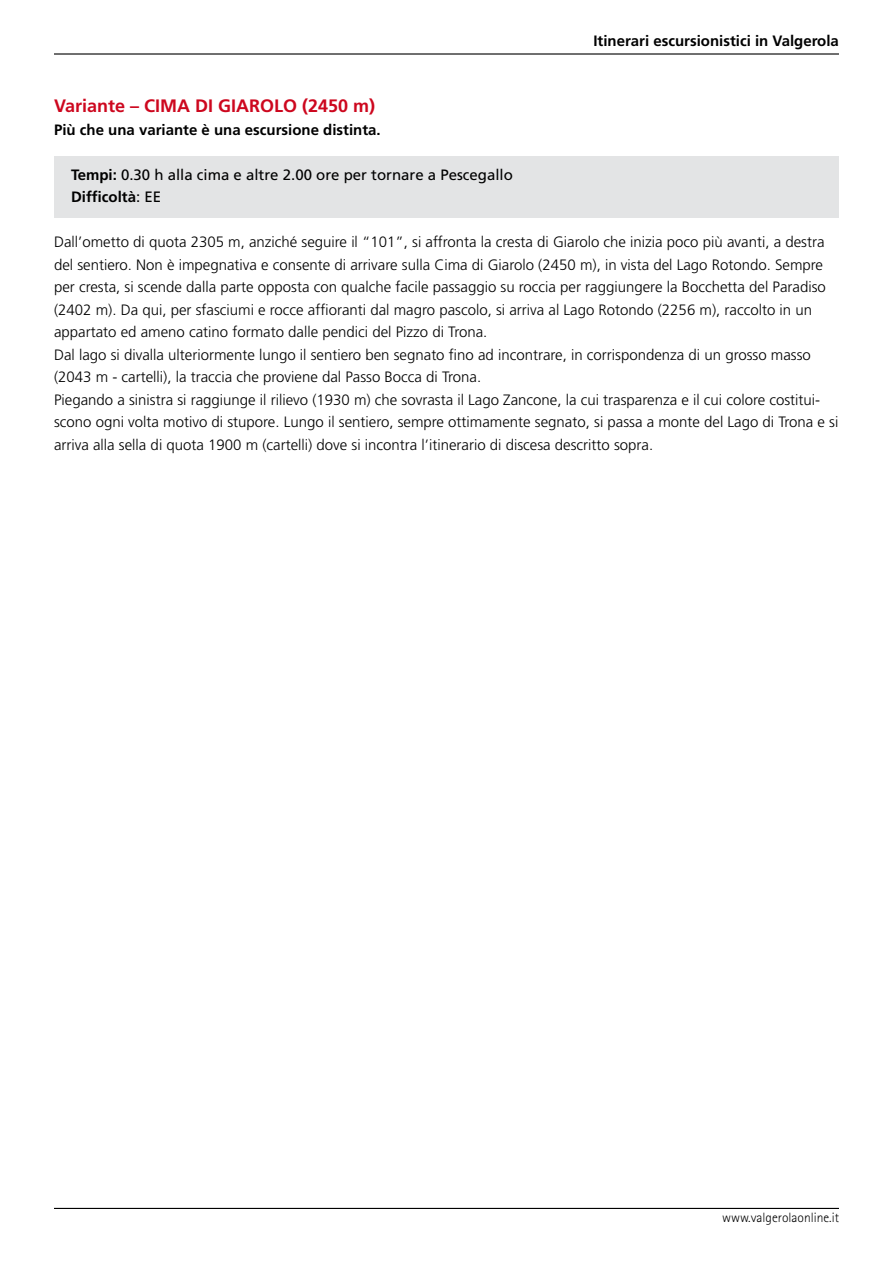
<style>
.page{position:relative;width:893px;height:1263px;background:#fff}
.page>*{position:absolute;margin:0;border:0;box-sizing:border-box;transform-origin:0 0}
.t1{font:700 18px "Frutiger";color:#cd071e}
.t2{font:300 15px/22.5px "Frutiger";color:#000}
.t3{font:700 15px "Frutiger";color:#000}
.t4{font:15px/22.5px "Frutiger";color:#000}
.t5{font:300 13.5px "Rotis Sans Serif";color:#000}
.s1{font-weight:700}
</style>
<div class="page">
<hr style="left:54px;top:53px;width:785px;height:2px;background:#000">
<hr style="left:54px;top:1208px;width:785px;height:1px;background:#000">
<div style="left:54px;top:156px;width:785px;height:62px;background:#e3e4e5"></div>
<p class="t3" style="left:593px;top:32px;width:247px">Itinerari escursionistici in Valgerola</p>
<p class="t1" style="left:54px;top:96px;width:323px">Variante – CIMA DI GIAROLO (2450 m)</p>
<p class="t3" style="left:54px;top:121px;width:328px">Più che una variante è una escursione distinta.</p>
<p class="t4" style="left:71px;top:163px;width:443px"><span class="s1">Tempi:</span> 0.30 h alla cima e altre 2.00 ore per tornare a Pescegallo<br><span class="s1">Difficoltà</span>: EE</p>
<p class="t2" style="left:54px;top:231px;width:786px">Dall’ometto di quota 2305 m, anziché seguire il “101”, si affronta la cresta di Giarolo che inizia poco più avanti, a destra del sentiero. Non è impegnativa e consente di arrivare sulla Cima di Giarolo (2450 m), in vista del Lago Rotondo. Sempre per cresta, si scende dalla parte opposta con qualche facile passaggio su roccia per raggiungere la Bocchetta del Paradiso (2402 m). Da qui, per sfasciumi e rocce affioranti dal magro pascolo, si arriva al Lago Rotondo (2256 m), raccolto in un appartato ed ameno catino formato dalle pendici del Pizzo di Trona.<br>Dal lago si divalla ulteriormente lungo il sentiero ben segnato fino ad incontrare, in corrispondenza di un grosso masso (2043 m - cartelli), la traccia che proviene dal Passo Bocca di Trona.<br>Piegando a sinistra si raggiunge il rilievo (1930 m) che sovrasta il Lago Zancone, la cui trasparenza e il cui colore costitui&shy;scono ogni volta motivo di stupore. Lungo il sentiero, sempre ottimamente segnato, si passa a monte del Lago di Trona e si arriva alla sella di quota 1900 m (cartelli) dove si incontra l’itinerario di discesa descritto sopra.</p>
<p class="t5" style="left:722px;top:1210px;width:118px">www.valgerolaonline.it</p>
</div>
